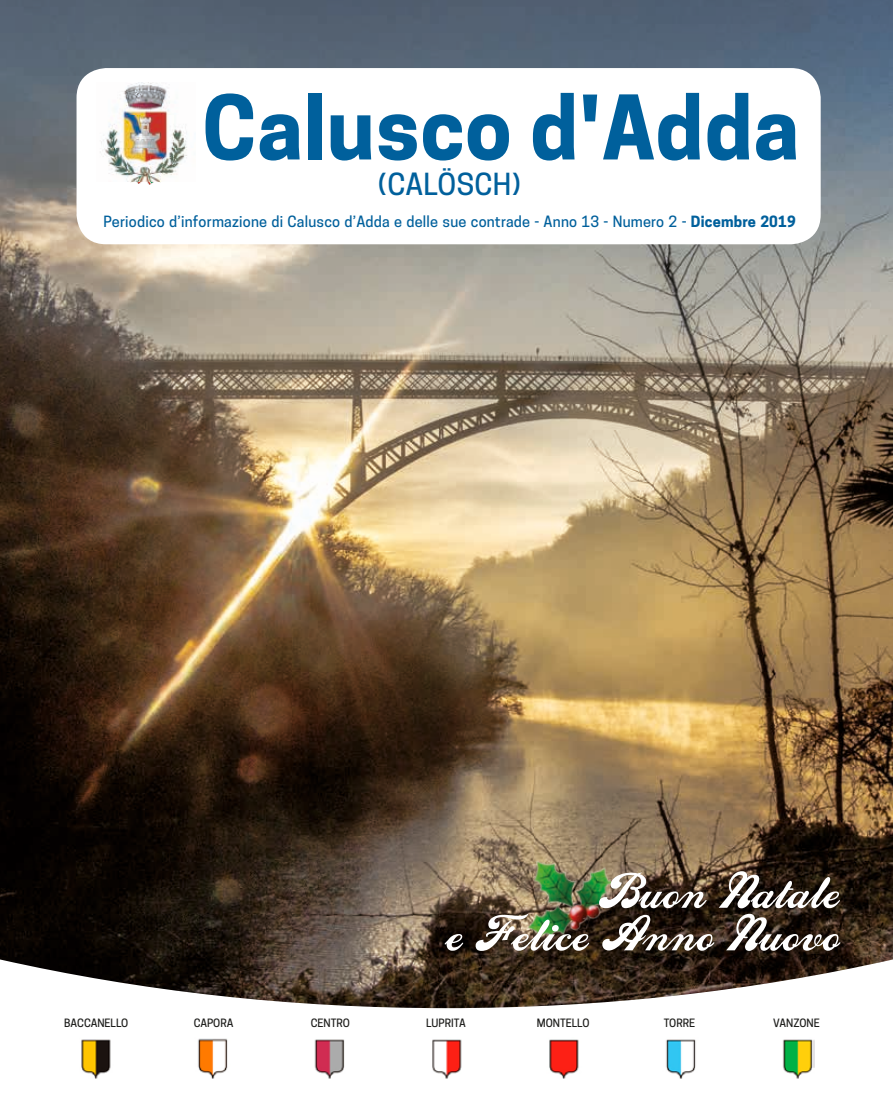
<style>
.page{position:relative;width:893px;height:1106px;background:#fff}
.page>*{position:absolute;margin:0;border:0;box-sizing:border-box;transform-origin:0 0}
.t1{font:700 83.25px "Cooper Hewitt";letter-spacing:.01em;color:#00609c}
.t2{font:57.6px/42.6px "Sedona Script FLF";color:#fff;text-align:right}
.t3{font:500 28.65px "Cooper Hewitt";letter-spacing:.01em;color:#00609c}
.t4{font:500 14.55px "Cooper Hewitt";letter-spacing:.015em;color:#00609c}
.t5{font:500 10.8px "Cooper Hewitt";color:#1d1d1b}
.s1{font-weight:700}
</style>
<div class="page">
<img style="left:0;top:0;width:893px;height:1008px">
<img style="left:81px;top:1038px;width:733px;height:40px">
<div style="left:77px;top:68px;width:744px;height:176px;background:#fff;border-radius:30px"></div>
<img style="left:100px;top:82px;width:87px;height:103px">
<img style="left:516px;top:849px;width:103px;height:92px">
<h1 class="t1" style="left:202px;top:79px;width:598px">Calusco d'Adda</h1>
<h3 class="t3" style="left:378px;top:168px;width:145px">(CALÖSCH)</h3>
<p class="t4" style="left:103px;top:213px;width:694px">Periodico d’informazione di Calusco d’Adda e delle sue contrade - Anno 13 - Numero 2 - <span class="s1">Dicembre 2019</span></p>
<h2 class="t2" style="left:445px;top:872px;width:395px">Buon Natale<br>e Felice Anno Nuovo</h2>
<p class="t5" style="left:64px;top:1016px;width:66px">BACCANELLO</p>
<p class="t5" style="left:194px;top:1016px;width:41px">CAPORA</p>
<p class="t5" style="left:311px;top:1016px;width:41px">CENTRO</p>
<p class="t5" style="left:426px;top:1016px;width:41px">LUPRITA</p>
<p class="t5" style="left:537px;top:1016px;width:54px">MONTELLO</p>
<p class="t5" style="left:664px;top:1016px;width:33px">TORRE</p>
<p class="t5" style="left:773px;top:1016px;width:48px">VANZONE</p>
</div>
